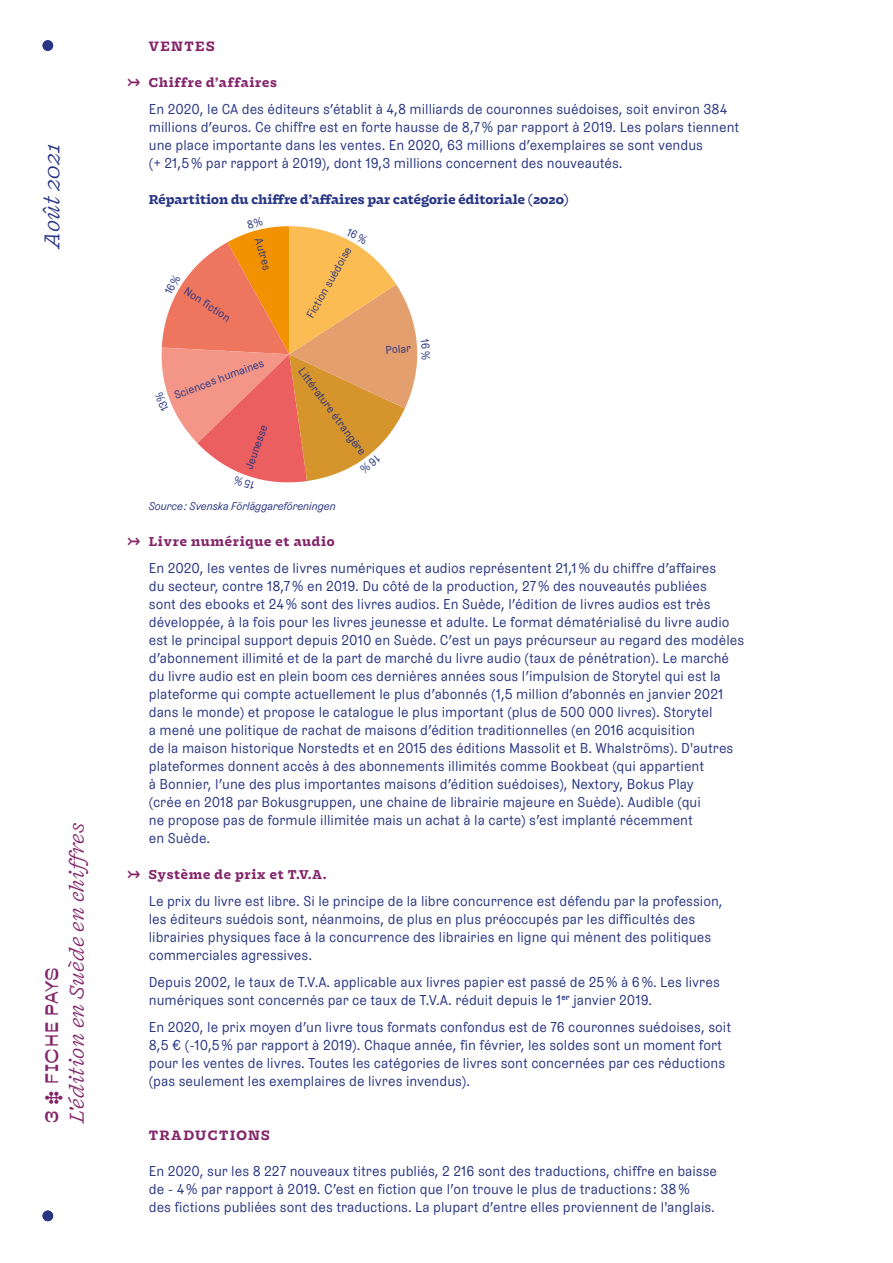
<style>
.page{position:relative;width:893px;height:1263px;background:#fff}
.page>*{position:absolute;margin:0;border:0;box-sizing:border-box;transform-origin:0 0}
.t1{font:italic 22.5px "Fragen";color:#283583}
.t2{font:italic 21px "Fragen";color:#83256a}
.t3{font:18px "Boogie School Sans";letter-spacing:.02em;color:#83256a}
.t4{font:14.25px/18px "Grey LL";color:#283583}
.t5{font:800 14.25px "Fragen";letter-spacing:.09em;color:#83256a}
.t6{font:800 13.5px "Fragen";letter-spacing:.05em;color:#83256a}
.t7{font:800 13.5px "Fragen";color:#283583}
.t8{font:11.25px "Grey LL";color:#283583}
.t9{font:italic 11.25px "Grey LL";letter-spacing:-.015em;color:#283583}
</style>
<div class="page">
<div style="left:43px;top:40px;width:10px;height:11px;background:#283583;border-radius:50%"></div>
<div style="left:43px;top:1210px;width:10px;height:11px;background:#283583;border-radius:50%"></div>
<svg style="left:161px;top:226px;width:257px;height:257px"></svg>
<h1 class="t1" style="left:36px;top:248px;width:107px;rotate:-90deg">Août 2021</h1>
<h2 class="t2" style="left:62px;top:1123px;width:302px;rotate:-90deg">L'édition en Suède en chiffres</h2>
<p class="t3" style="left:41px;top:1123px;width:158px;rotate:-90deg">3 ‡ FICHE PAYS</p>
<p class="t5" style="left:149px;top:35px;width:67px">VENTES</p>
<p class="t6" style="left:128px;top:72px;width:151px">↣ Chiffre d’affaires</p>
<p class="t4" style="left:149px;top:99px;width:592px">En 2020, le CA des éditeurs s’établit à 4,8 milliards de couronnes suédoises, soit environ 384 millions d’euros. Ce chiffre est en forte hausse de 8,7% par rapport à 2019. Les polars tiennent une place importante dans les ventes. En 2020, 63 millions d’exemplaires se sont vendus<br>(+ 21,5% par rapport à 2019), dont 19,3 millions concernent des nouveautés.</p>
<p class="t7" style="left:149px;top:189px;width:421px">Répartition du chiffre d’affaires par catégorie éditoriale (2020)</p>
<p class="t8" style="left:190px;top:283px;width:55px;rotate:34deg">Non fi ction</p>
<p class="t8" style="left:266px;top:236px;width:34px;rotate:74deg">Autres</p>
<p class="t8" style="left:302px;top:313px;width:81px;rotate:-60deg">Fiction suèdoise</p>
<p class="t8" style="left:172px;top:388px;width:96px;rotate:-21deg">Sciences humaines</p>
<p class="t8" style="left:241px;top:466px;width:48px;rotate:-70deg">Jeunesse</p>
<p class="t8" style="left:307px;top:364px;width:107px;rotate:53deg">Littérature étrangère</p>
<p class="t8" style="left:385px;top:342px;width:27px;rotate:-4deg">Polar</p>
<p class="t8" style="left:434px;top:351px;width:11px;rotate:90deg">%</p>
<p class="t9" style="left:149px;top:498px;width:189px">Source: Svenska Förläggareföreningen</p>
<p class="t6" style="left:128px;top:531px;width:209px">↣ Livre numérique et audio</p>
<p class="t4" style="left:149px;top:558px;width:597px">En 2020, les ventes de livres numériques et audios représentent 21,1% du chiffre d’affaires<br>du secteur, contre 18,7% en 2019. Du côté de la production, 27% des nouveautés publiées<br>sont des ebooks et 24% sont des livres audios. En Suède, l’édition de livres audios est très développée, à la fois pour les livres jeunesse et adulte. Le format dématérialisé du livre audio est le principal support depuis 2010 en Suède. C’est un pays précurseur au regard des modèles d’abonnement illimité et de la part de marché du livre audio (taux de pénétration). Le marché du livre audio est en plein boom ces dernières années sous l’impulsion de Storytel qui est la plateforme qui compte actuellement le plus d’abonnés (1,5 million d’abonnés en janvier 2021 dans le monde) et propose le catalogue le plus important (plus de 500 000 livres). Storytel<br>a mené une politique de rachat de maisons d’édition traditionnelles (en 2016 acquisition<br>de la maison historique Norstedts et en 2015 des éditions Massolit et B. Whalströms). D'autres plateformes donnent accès à des abonnements illimités comme Bookbeat (qui appartient<br>à Bonnier, l’une des plus importantes maisons d’édition suédoises), Nextory, Bokus Play<br>(crée en 2018 par Bokusgruppen, une chaine de librairie majeure en Suède). Audible (qui<br>ne propose pas de formule illimitée mais un achat à la carte) s’est implanté récemment<br>en Suède.</p>
<p class="t6" style="left:128px;top:864px;width:200px">↣ Système de prix et T.V.A.</p>
<p class="t4" style="left:149px;top:891px;width:575px">Le prix du livre est libre. Si le principe de la libre concurrence est défendu par la profession, les éditeurs suédois sont, néanmoins, de plus en plus préoccupés par les difficultés des librairies physiques face à la concurrence des librairies en ligne qui mènent des politiques commerciales agressives.</p>
<p class="t4" style="left:149px;top:972px;width:572px">Depuis 2002, le taux de T.V.A. applicable aux livres papier est passé de 25% à 6%. Les livres numériques sont concernés par ce taux de T.V.A. réduit depuis le 1<sup>er</sup> janvier 2019.</p>
<p class="t4" style="left:149px;top:1017px;width:584px">En 2020, le prix moyen d’un livre tous formats confondus est de 76 couronnes suédoises, soit 8,5 € (-10,5% par rapport à 2019). Chaque année, fin février, les soldes sont un moment fort pour les ventes de livres. Toutes les catégories de livres sont concernées par ces réductions (pas seulement les exemplaires de livres invendus).</p>
<p class="t5" style="left:149px;top:1124px;width:123px">TRADUCTIONS</p>
<p class="t4" style="left:149px;top:1161px;width:570px">En 2020, sur les 8 227 nouveaux titres publiés, 2 216 sont des traductions, chiffre en baisse de - 4% par rapport à 2019. C’est en fiction que l’on trouve le plus de traductions : 38%<br>des fictions publiées sont des traductions. La plupart d’entre elles proviennent de l'anglais.</p>
</div>
